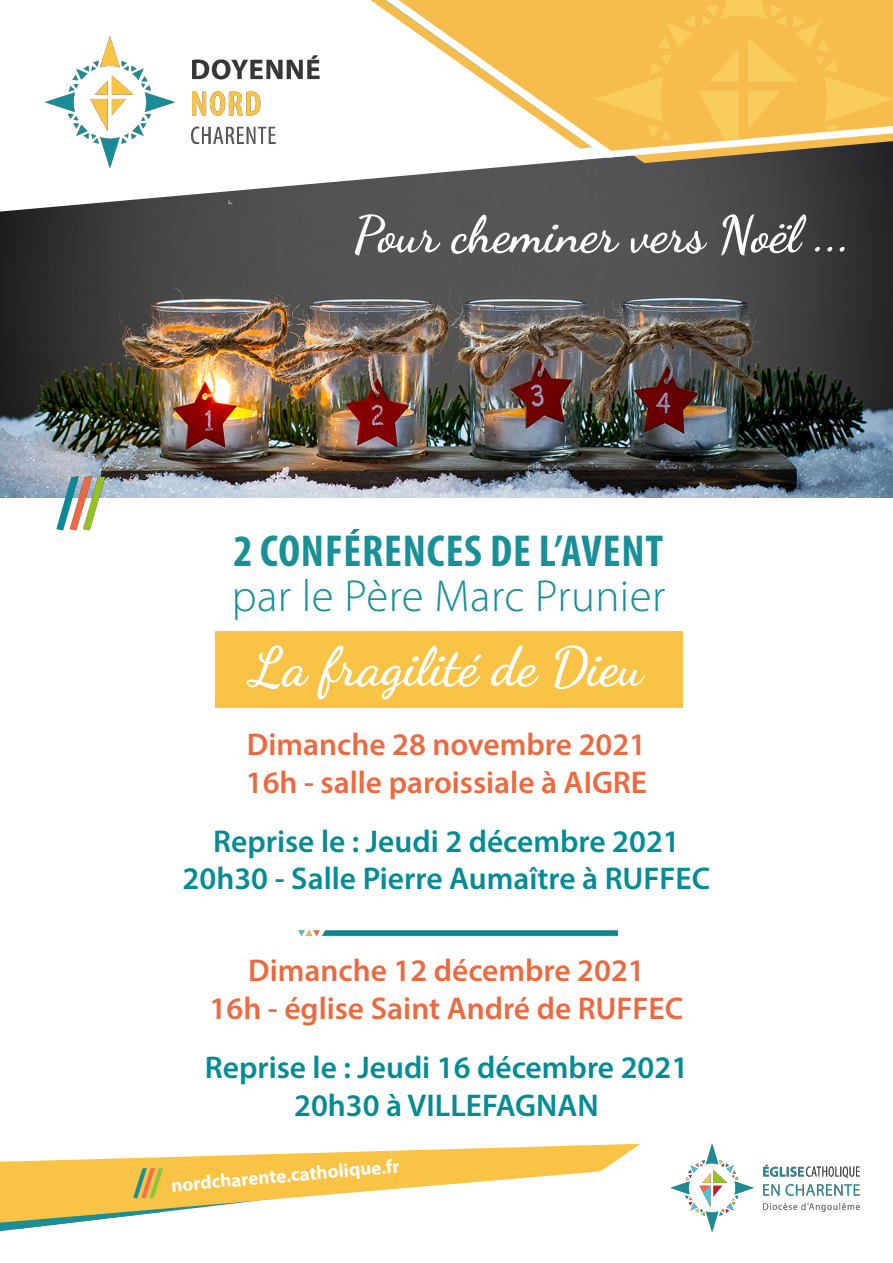
<style>
.page{position:relative;width:893px;height:1263px;background:#fff}
.page>*{position:absolute;margin:0;border:0;box-sizing:border-box;transform-origin:0 0}
.t1{font:700 54px "Dancing Script";color:#fff}
.t2{font:700 51px "Dancing Script";color:#fff}
.t3{font:700 condensed 45px "Myriad Pro";letter-spacing:.02em;color:#199098}
.t4{font:300 45px "Myriad Pro";letter-spacing:.01em;color:#199098}
.t5{font:600 31.5px "Myriad Pro";color:#038c96}
.t6{font:600 31.5px "Myriad Pro";color:#ed6a41}
.t7{font:700 19.05px "Myriad Pro";color:#fff}
</style>
<div class="page">
<div style="left:215px;top:631px;width:467px;height:77px;background:#f9c345"></div>
<img style="left:0;top:212px;width:893px;height:285px">
<svg style="left:0;top:1148px;width:467px;height:50px;fill:#f9c345"></svg>
<svg style="left:467px;top:1143px;width:174px;height:40px;fill:#f9c345"></svg>
<img style="left:670px;top:1143px;width:190px;height:90px">
<svg style="left:0;top:191px;width:227px;height:21px"></svg>
<img style="left:227px;top:0;width:666px;height:453px">
<img style="left:44px;top:21px;width:285px;height:162px">
<svg style="left:0;top:1168px;width:291px;height:63px"></svg>
<img style="left:53px;top:474px;width:55px;height:57px">
<img style="left:298px;top:930px;width:320px;height:6px">
<p class="t2" style="left:353px;top:203px;width:499px">Pour cheminer vers Noël ...</p>
<p class="t3" style="left:233px;top:523px;width:431px">2 CONFÉRENCES DE L’AVENT</p>
<p class="t4" style="left:232px;top:571px;width:435px">par le Père Marc Prunier</p>
<p class="t1" style="left:250px;top:633px;width:394px">La fragilité de Dieu</p>
<p class="t6" style="left:247px;top:724px;width:401px">Dimanche 28 novembre 2021</p>
<p class="t6" style="left:246px;top:762px;width:403px">16h - salle paroissiale à AIGRE</p>
<p class="t5" style="left:213px;top:821px;width:468px">Reprise le : Jeudi 2 décembre 2021</p>
<p class="t5" style="left:183px;top:859px;width:529px">20h30 - Salle Pierre Aumaître à RUFFEC</p>
<p class="t6" style="left:248px;top:951px;width:398px">Dimanche 12 décembre 2021</p>
<p class="t6" style="left:210px;top:988px;width:475px">16h - église Saint André de RUFFEC</p>
<p class="t5" style="left:205px;top:1047px;width:485px">Reprise le : Jeudi 16 décembre 2021</p>
<p class="t5" style="left:294px;top:1085px;width:306px">20h30 à VILLEFAGNAN</p>
<p class="t7" style="left:170px;top:1173px;width:231px;rotate:-5deg">nordcharente.catholique.fr</p>
</div>
